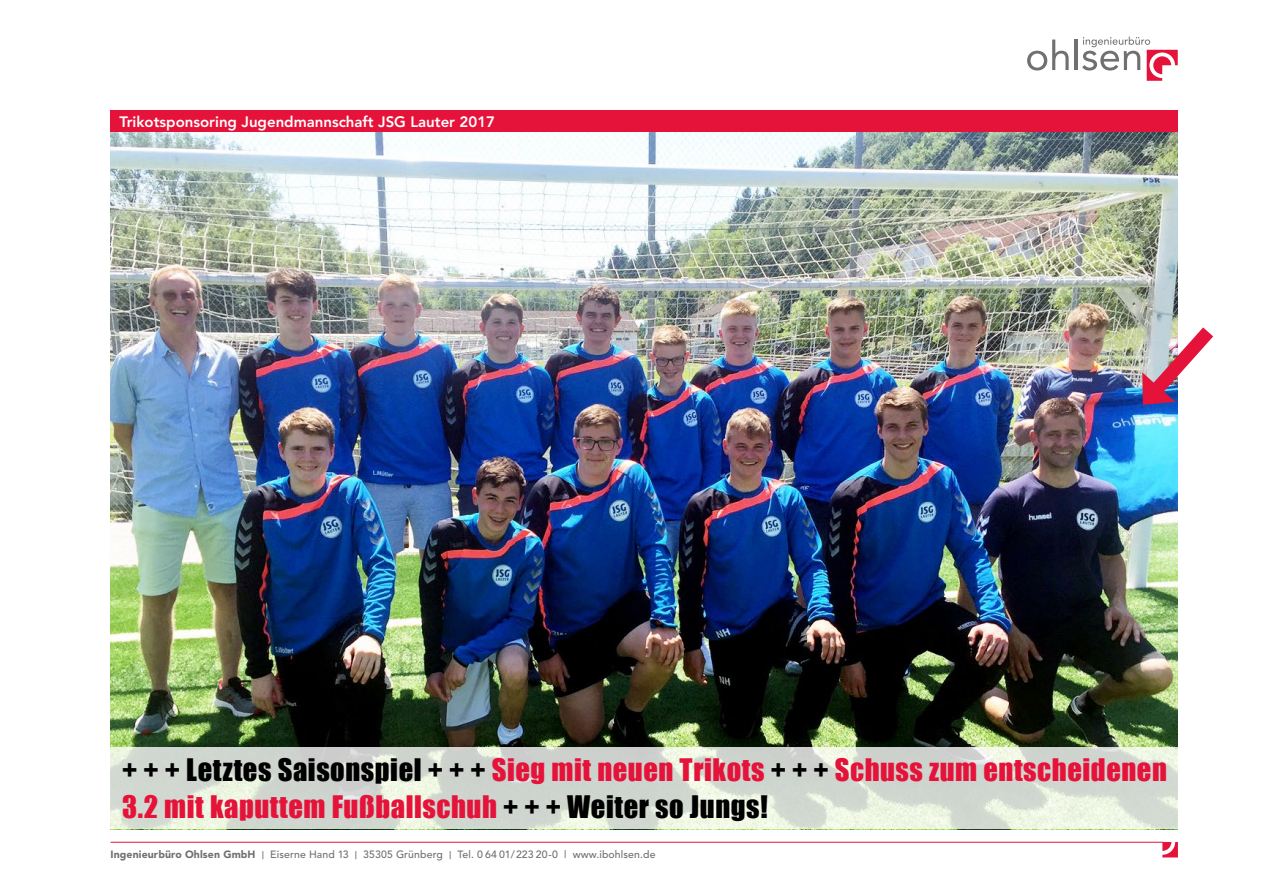
<style>
.page{position:relative;width:1263px;height:893px;background:#fff}
.page>*{position:absolute;margin:0;border:0;box-sizing:border-box;transform-origin:0 0}
.t1{font:28.5px/37.5px "Impact";letter-spacing:.02em;color:#e5133a}
.t2{font:800 15px "Avenir";color:#fff}
.t3{font:500 10.5px "Avenir";letter-spacing:.01em;color:#70706f}
.s1{color:#000}
.s2{font-weight:900}
</style>
<div class="page">
<img style="left:111px;top:132px;width:1067px;height:615px">
<div style="left:111px;top:111px;width:1067px;height:21px;background:#e5133a"></div>
<svg style="left:1027px;top:40px;width:42px;height:31px"></svg>
<hr style="left:1075px;top:40px;width:3px;height:30px;background:#70706f">
<svg style="left:1082px;top:37px;width:96px;height:44px"></svg>
<svg style="left:1162px;top:842px;width:16px;height:15px"></svg>
<hr style="left:111px;top:842px;width:1052px;height:1px;background:#e5133a">
<svg style="left:111px;top:747px;width:1067px;height:82px;background:#d7ddd4"></svg>
<img style="left:1133px;top:313px;width:81px;height:100px">
<p class="t2" style="left:120px;top:113px;width:377px">Trikotsponsoring Jugendmannschaft JSG Lauter 2017</p>
<p class="t1" style="left:122px;top:750px;width:1046px"><span class="s1">+ + + Letztes Saisonspiel + + +</span> Sieg mit neuen Trikots <span class="s1">+ + +</span> Schuss zum entscheidenen<br>3.2 mit kaputtem Fußballschuh <span class="s1">+ + + Weiter so Jungs!</span></p>
<p class="t3" style="left:111px;top:848px;width:546px"><span class="s2">Ingenieurbüro Ohlsen GmbH</span> | Eiserne Hand 13 | 35305 Grünberg | Tel. 0 64 01/223 20-0 | www.ibohlsen.de</p>
</div>
